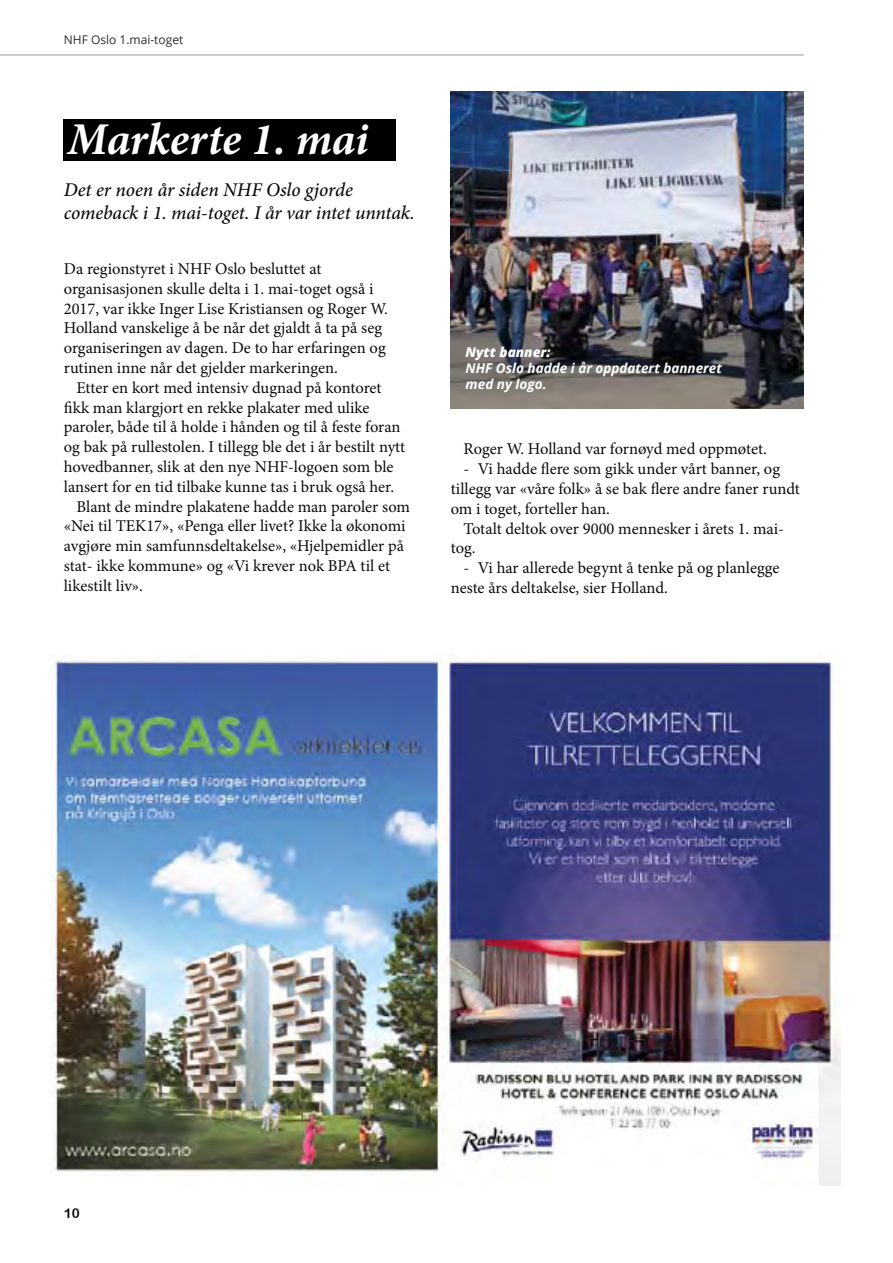
<style>
.page{position:relative;width:893px;height:1263px;background:#fff}
.page>*{position:absolute;margin:0;border:0;box-sizing:border-box;transform-origin:0 0}
.t1{font:italic 700 45.6px "Minion Pro";letter-spacing:-.005em;color:#fff}
.Tekst_uten_innrykk{font:italic 500 19.5px/23.4px "Minion Pro";letter-spacing:-.005em;color:#0a0b0b}
.Tekst_normal_u_ordde{font:16.5px/19.8px "Minion Pro";color:#0a0b0b}
.Tekst_uten_innrykk-2{font:16.5px/19.8px "Minion Pro";color:#0a0b0b}
.Tekst_uten_innrykk-3{font:italic 700 13.5px/16.2px "Open Sans";color:#fff}
.Tekst_uten_innrykk-4{font:italic 800 13.5px "Open Sans";color:#fff}
.t2{font:13.5px "Arial Rounded MT Bold";color:#0a0b0b}
.t3{font:12px "Open Sans";color:#2d2d2f}
</style>
<div class="page">
<hr style="left:0;top:55px;width:804px;height:1px;background:#9d9d9c">
<div style="left:64px;top:119px;width:332px;height:41px;background:#000"></div>
<img style="left:451px;top:92px;width:353px;height:317px">
<img style="left:51px;top:654px;width:790px;height:531px">
<p class="t3" style="left:64px;top:32px;width:121px">NHF Oslo 1.mai-toget</p>
<h1 class="t1" style="left:68px;top:107px;width:302px">Markerte 1. mai</h1>
<p class="Tekst_uten_innrykk" style="left:64px;top:178px;width:352px">Det er noen år siden NHF Oslo gjorde comeback i 1. mai-toget. I år var intet unntak.</p>
<p class="Tekst_uten_innrykk-2" style="left:64px;top:259px;width:326px">Da regionstyret i NHF Oslo besluttet at organisasjonen skulle delta i 1. mai-toget også i 2017, var ikke Inger Lise Kristiansen og Roger W.<br>Holland vanskelige å be når det gjaldt å ta på seg organiseringen av dagen. De to har erfaringen og rutinen inne når det gjelder markeringen.</p>
<p class="Tekst_normal_u_ordde" style="left:64px;top:378px;width:343px;text-indent:13px">Etter en kort med intensiv dugnad på kontoret fikk man klargjort en rekke plakater med ulike paroler, både til å holde i hånden og til å feste foran og bak på rullestolen. I tillegg ble det i år bestilt nytt hovedbanner, slik at den nye NHF-logoen som ble lansert for en tid tilbake kunne tas i bruk også her.</p>
<p class="Tekst_normal_u_ordde" style="left:64px;top:496px;width:348px;text-indent:13px">Blant de mindre plakatene hadde man paroler som «Nei til TEK17», «Penga eller livet? Ikke la økonomi avgjøre min samfunnsdeltakelse», «Hjelpemidler på stat- ikke kommune» og «Vi krever nok BPA til et likestilt liv».</p>
<p class="Tekst_uten_innrykk-4" style="left:466px;top:341px;width:86px">Nytt banner:</p>
<p class="Tekst_uten_innrykk-3" style="left:466px;top:359px;width:258px">NHF Oslo hadde i år oppdatert banneret med ny logo.</p>
<p class="Tekst_normal_u_ordde" style="left:463px;top:439px;width:305px">Roger W. Holland var fornøyd med oppmøtet.</p>
<p class="Tekst_normal_u_ordde" style="left:451px;top:459px;width:351px;text-indent:13px">- Vi hadde flere som gikk under vårt banner, og tillegg var «våre folk» å se bak flere andre faner rundt om i toget, forteller han.</p>
<p class="Tekst_normal_u_ordde" style="left:451px;top:519px;width:335px;text-indent:13px">Totalt deltok over 9000 mennesker i årets 1. mai&shy;tog.</p>
<p class="Tekst_normal_u_ordde" style="left:451px;top:558px;width:330px;text-indent:13px">- Vi har allerede begynt å tenke på og planlegge neste års deltakelse, sier Holland.</p>
<p class="t2" style="left:64px;top:1205px;width:18px">10</p>
</div>
